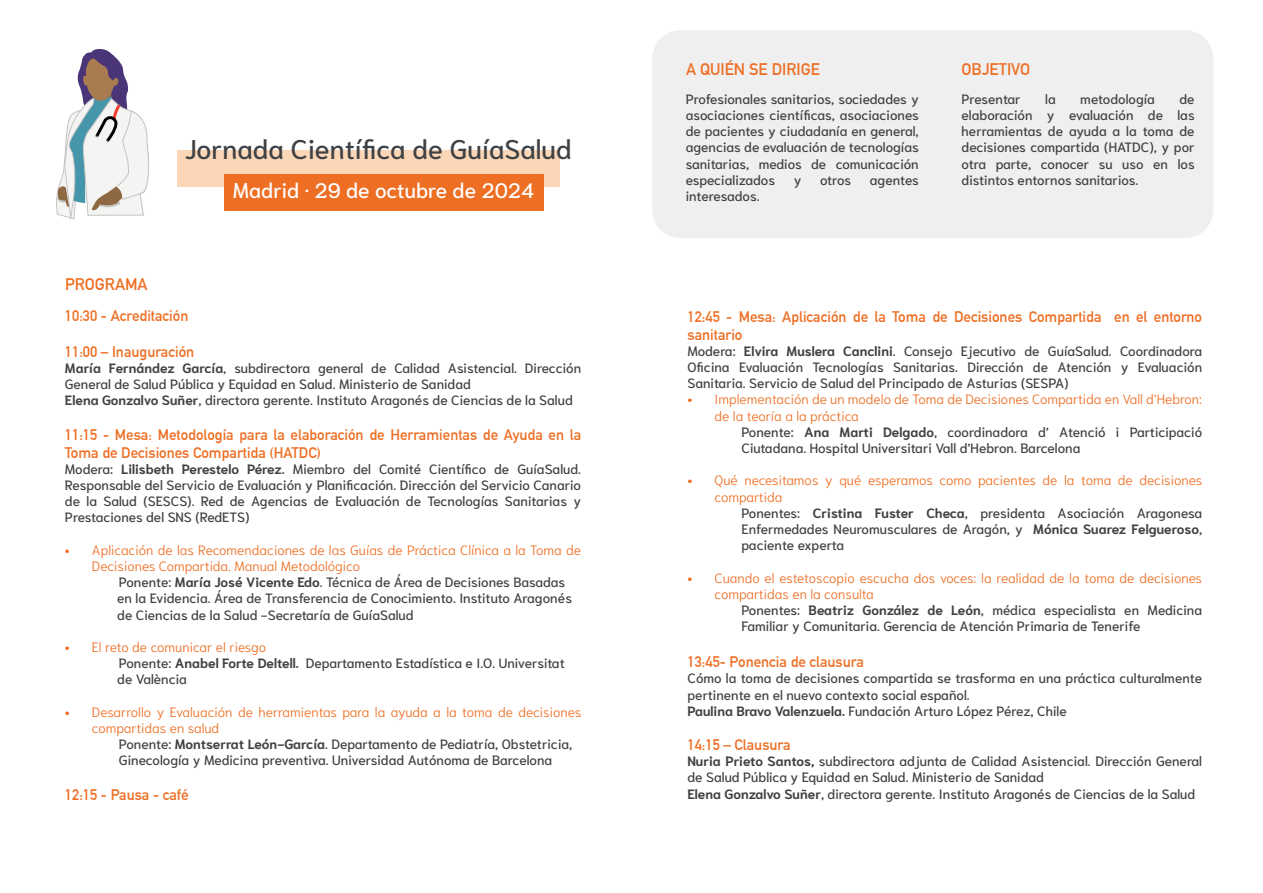
<style>
.page{position:relative;width:1263px;height:893px;background:#fff}
.page>*{position:absolute;margin:0;border:0;box-sizing:border-box;transform-origin:0 0}
.t1{font:500 27px "Niramit";color:#3f4144}
.t2{font:500 21px "Niramit";color:#fff}
.t3{font:700 16.5px "DIN Alternate";color:#ee6f24}
.t4{font:700 15px/18px "DIN Alternate";color:#ee6f24}
.t5{font:500 13.5px/16.2px "Niramit";color:#3f4144}
.t6{font:300 13.5px/16.2px "Niramit";color:#ee6f24}
.s1{font-weight:700}
.s2{font-weight:600}
.s3{font-weight:300;color:#ee6f24}
</style>
<div class="page">
<div style="left:177px;top:151px;width:383px;height:36px;background:#fbd7b7"></div>
<div style="left:224px;top:174px;width:320px;height:36px;background:#ee6f24"></div>
<svg style="left:56px;top:49px;width:94px;height:171px"></svg>
<div style="left:652px;top:30px;width:561px;height:208px;background:#efefef;border-radius:28px"></div>
<p class="t3" style="left:65px;top:272px;width:84px">PROGRAMA</p>
<h1 class="t1" style="left:185px;top:126px;width:388px">Jornada Científica de GuíaSalud</h1>
<h2 class="t2" style="left:233px;top:172px;width:303px">Madrid · 29 de octubre de 2024</h2>
<p class="t4" style="left:65px;top:305px;width:125px">10:30 - Acreditación</p>
<p class="t4" style="left:65px;top:341px;width:131px">11:00 – Inauguración</p>
<p class="t5" style="left:65px;top:360px;width:518px"><span class="s1">María Fernández García</span>, subdirectora general de Calidad Asistencial. Dirección<br>General de Salud Pública y Equidad en Salud. Ministerio de Sanidad<br><span class="s1">Elena Gonzalvo Suñer</span>, directora gerente. Instituto Aragonés de Ciencias de la Salud</p>
<p class="t4" style="left:65px;top:424px;width:518px">11:15 - Mesa: Metodología para la elaboración de Herramientas de Ayuda en la<br>Toma de Decisiones Compartida (HATDC)</p>
<p class="t5" style="left:65px;top:461px;width:518px;text-align:justify">Modera: <span class="s1">Lilisbeth Perestelo Pérez</span><span class="s2">.</span> Miembro del Comité Científico de GuíaSalud.<br>Responsable del Servicio de Evaluación y Planificación. Dirección del Servicio Canario de la Salud (SESCS). Red de Agencias de Evaluación de Tecnologías Sanitarias y Prestaciones del SNS (RedETS)</p>
<p class="t6" style="left:92px;top:542px;width:491px;text-indent:-27px">• Aplicación de las Recomendaciones de las Guías de Práctica Clínica a la Toma de<br>Decisiones Compartida. Manual Metodológico</p>
<p class="t5" style="left:117px;top:574px;width:456px">Ponente: <span class="s1">María José Vicente Edo</span>. Técnica de Área de Decisiones Basadas en la Evidencia. Área de Transferencia de Conocimiento. Instituto Aragonés de Ciencias de la Salud -Secretaría de GuíaSalud</p>
<p class="t5" style="left:117px;top:639px;width:449px;text-indent:-52px"><span class="s3">• El reto de comunicar el riesgo<br></span>Ponente: <span class="s1">Anabel Forte Deltell.</span> Departamento Estadística e I.O. Universitat de València</p>
<p class="t6" style="left:92px;top:704px;width:491px;text-indent:-27px">• Desarrollo y Evaluación de herramientas para la ayuda a la toma de decisiones compartidas en salud</p>
<p class="t5" style="left:119px;top:736px;width:455px">Ponente: <span class="s1">Montserrat León-García</span>. Departamento de Pediatría, Obstetricia,<br>Ginecología y Medicina preventiva. Universidad Autónoma de Barcelona</p>
<p class="t4" style="left:65px;top:784px;width:125px">12:15 - Pausa - café</p>
<p class="t3" style="left:686px;top:56px;width:135px">A QUIÉN SE DIRIGE</p>
<p class="t5" style="left:686px;top:91px;width:235px;text-align:justify">Profesionales sanitarios, sociedades y asociaciones científicas, asociaciones de pacientes y ciudadanía en general, agencias de evaluación de tecnologías sanitarias, medios de comunicación especializados</p>
<p class="t5" style="left:794px;top:172px;width:9px">y</p>
<p class="t5" style="left:820px;top:172px;width:33px">otros</p>
<p class="t5" style="left:870px;top:172px;width:50px">agentes</p>
<p class="t5" style="left:686px;top:188px;width:75px">interesados.</p>
<p class="t3" style="left:961px;top:56px;width:70px">OBJETIVO</p>
<p class="t5" style="left:961px;top:91px;width:61px">Presentar</p>
<p class="t5" style="left:1045px;top:91px;width:12px">la</p>
<p class="t5" style="left:1080px;top:91px;width:76px">metodología</p>
<p class="t5" style="left:961px;top:91px;width:235px;text-align:justify;text-indent:218px">de elaboración y evaluación de las herramientas de ayuda a la toma de decisiones compartida (HATDC), y por otra parte, conocer su uso en los distintos entornos sanitarios.</p>
<p class="t4" style="left:687px;top:306px;width:516px">12:45 - Mesa: Aplicación de la Toma de Decisiones Compartida en el entorno sanitario</p>
<p class="t5" style="left:687px;top:343px;width:516px;text-align:justify">Modera: <span class="s1">Elvira Muslera Canclini</span>. Consejo Ejecutivo de GuíaSalud. Coordinadora Oficina Evaluación Tecnologías Sanitarias. Dirección de Atención y Evaluación Sanitaria. Servicio de Salud del Principado de Asturias (SESPA)</p>
<p class="t6" style="left:714px;top:391px;width:489px;text-indent:-27px">• Implementación de un modelo de Toma de Decisiones Compartida en Vall d’Hebron: de la teoría a la práctica</p>
<p class="t5" style="left:741px;top:424px;width:462px">Ponente: <span class="s1">Ana Marti Delgado</span>, coordinadora d’ Atenció i Participació<br>Ciutadana. Hospital Universitari Vall d’Hebron. Barcelona</p>
<p class="t6" style="left:714px;top:472px;width:489px;text-indent:-27px">• Qué necesitamos y qué esperamos como pacientes de la toma de decisiones compartida</p>
<p class="t5" style="left:741px;top:505px;width:462px;text-align:justify">Ponentes: <span class="s1">Cristina Fuster Checa</span>, presidenta Asociación Aragonesa Enfermedades Neuromusculares de Aragón, y <span class="s1">Mónica Suarez Felgueroso</span>, paciente experta</p>
<p class="t6" style="left:714px;top:570px;width:489px;text-indent:-27px">• Cuando el estetoscopio escucha dos voces: la realidad de la toma de decisiones compartidas en la consulta</p>
<p class="t5" style="left:741px;top:602px;width:462px">Ponentes: <span class="s1">Beatriz González de León</span>, médica especialista en Medicina<br>Familiar y Comunitaria. Gerencia de Atención Primaria de Tenerife</p>
<p class="t4" style="left:687px;top:652px;width:178px">13:45- Ponencia de clausura</p>
<p class="t5" style="left:687px;top:670px;width:516px">Cómo la toma de decisiones compartida se trasforma en una práctica culturalmente pertinente en el nuevo contexto social español.<br><span class="s1">Paulina Bravo Valenzuela.</span> Fundación Arturo López Pérez, Chile</p>
<p class="t4" style="left:687px;top:735px;width:105px">14:15 – Clausura</p>
<p class="t5" style="left:687px;top:753px;width:516px"><span class="s1">Nuria Prieto Santos,</span> subdirectora adjunta de Calidad Asistencial. Dirección General de Salud Pública y Equidad en Salud. Ministerio de Sanidad<br><span class="s1">Elena Gonzalvo Suñer</span>, directora gerente. Instituto Aragonés de Ciencias de la Salud</p>
</div>
